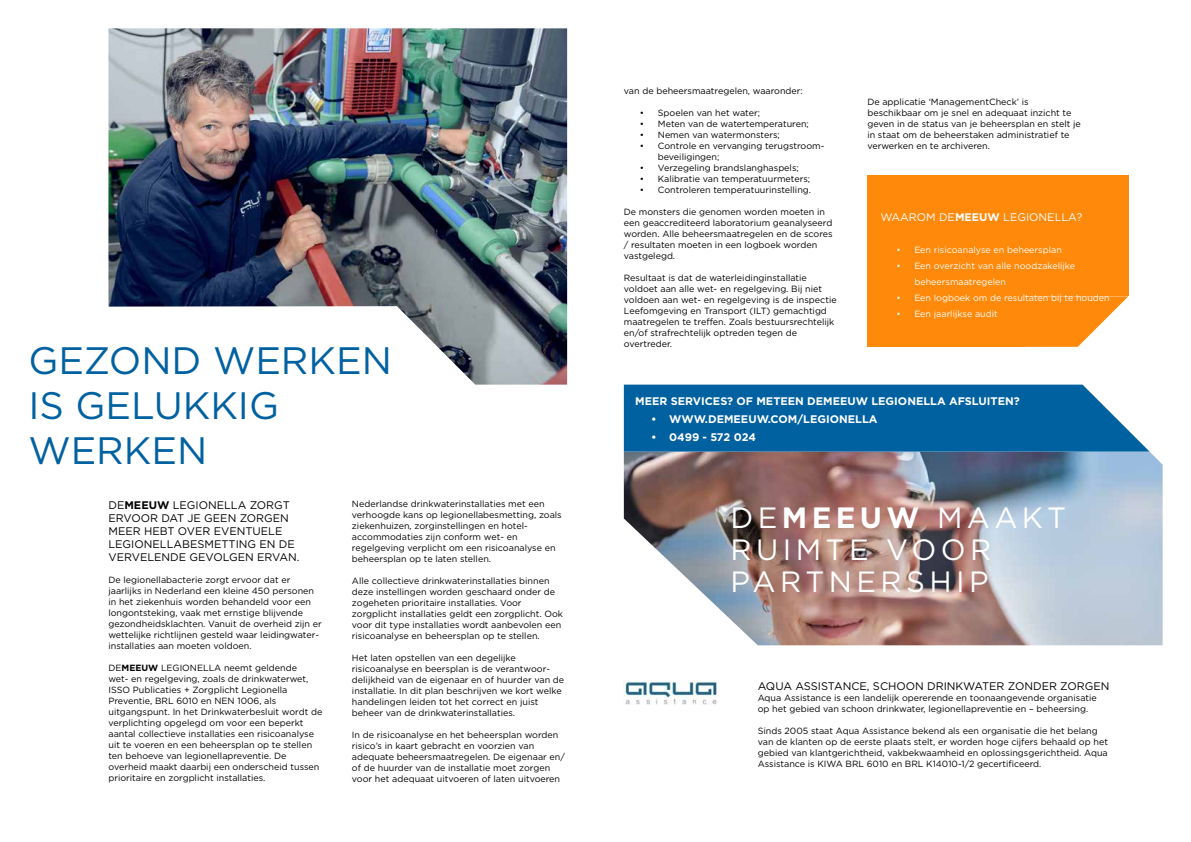
<style>
.page{position:relative;width:1191px;height:842px;background:#fff}
.page>*{position:absolute;margin:0;border:0;box-sizing:border-box;transform-origin:0 0}
.t1{font:38.2px/44.6px "Gotham HTF";color:#0061a1}
.t2{font:29.3px/32px "Gotham";letter-spacing:.15em;color:#fff}
.t3{font:11px/13px "Gotham HTF";color:#000}
.t4{font:700 11px "Gotham HTF";color:#fff}
.t5{font:11px "Gotham HTF";color:#fff}
.t6{font:9px/11px "Gotham HTF";color:#000}
.t7{font:9px/16px "Gotham HTF";color:#fff}
.s1{font-weight:700}
</style>
<div class="page">
<img style="left:624px;top:452px;width:538px;height:193px">
<svg style="left:624px;top:385px;width:525px;height:67px;background:#106ba7"></svg>
<img style="left:108px;top:28px;width:459px;height:357px">
<svg style="left:1024px;top:296px;width:104px;height:51px"></svg>
<div style="left:867px;top:226px;width:157px;height:121px;background:#ff890a"></div>
<div style="left:867px;top:175px;width:261px;height:121px;background:#ff890a"></div>
<img style="left:624px;top:681px;width:93px;height:24px">
<h1 class="t1" style="left:28px;top:338px;width:365px">GEZOND WERKEN<br>IS GELUKKIG<br>WERKEN</h1>
<p class="t3" style="left:108px;top:498px;width:192px">DE<span class="s1">MEEUW</span> LEGIONELLA ZORGT<br>ERVOOR DAT JE GEEN ZORGEN<br>MEER HEBT OVER EVENTUELE<br>LEGIONELLABESMETTING EN DE<br>VERVELENDE GEVOLGEN ERVAN.</p>
<p class="t6" style="left:108px;top:574px;width:215px">De legionellabacterie zorgt ervoor dat er jaarlijks in Nederland een kleine 450 personen in het ziekenhuis worden behandeld voor een longontsteking, vaak met ernstige blijvende gezondheidsklachten. Vanuit de overheid zijn er wettelijke richtlijnen gesteld waar leidingwater&shy;installaties aan moeten voldoen.</p>
<p class="t6" style="left:108px;top:662px;width:215px">DE<span class="s1">MEEUW</span> LEGIONELLA neemt geldende<br>wet- en regelgeving, zoals de drinkwaterwet, ISSO Publicaties + Zorgplicht Legionella Preventie, BRL 6010 en NEN 1006, als uitgangspunt. In het Drinkwaterbesluit wordt de verplichting opgelegd om voor een beperkt aantal collectieve installaties een risicoanalyse uit te voeren en een beheersplan op te stellen ten behoeve van legionellapreventie. De overheid maakt daarbij een onderscheid tussen prioritaire en zorgplicht installaties.</p>
<p class="t6" style="left:352px;top:498px;width:211px">Nederlandse drinkwaterinstallaties met een verhoogde kans op legionellabesmetting, zoals ziekenhuizen, zorginstellingen en hotel&shy;accommodaties zijn conform wet- en regelgeving verplicht om een risicoanalyse en beheersplan op te laten stellen.</p>
<p class="t6" style="left:352px;top:575px;width:212px">Alle collectieve drinkwaterinstallaties binnen deze instellingen worden geschaard onder de zogeheten prioritaire installaties. Voor zorgplicht installaties geldt een zorgplicht. Ook voor dit type installaties wordt aanbevolen een risicoanalyse en beheersplan op te stellen.</p>
<p class="t6" style="left:352px;top:652px;width:214px">Het laten opstellen van een degelijke risicoanalyse en beersplan is de verantwoor&shy;delijkheid van de eigenaar en of huurder van de installatie. In dit plan beschrijven we kort welke handelingen leiden tot het correct en juist beheer van de drinkwaterinstallaties.</p>
<p class="t6" style="left:352px;top:729px;width:214px">In de risicoanalyse en het beheersplan worden risico’s in kaart gebracht en voorzien van adequate beheersmaatregelen. De eigenaar en/ of de huurder van de installatie moet zorgen voor het adequaat uitvoeren of laten uitvoeren</p>
<p class="t6" style="left:624px;top:85px;width:180px">van de beheersmaatregelen, waaronder:</p>
<p class="t6" style="left:640px;top:107px;width:122px">• Spoelen van het water;</p>
<p class="t6" style="left:640px;top:118px;width:170px">• Meten van de watertemperaturen;</p>
<p class="t6" style="left:640px;top:129px;width:141px">• Nemen van watermonsters;</p>
<p class="t6" style="left:658px;top:140px;width:168px;text-indent:-18px">• Controle en vervanging terugstroom&shy;beveiligingen;</p>
<p class="t6" style="left:640px;top:162px;width:160px">• Verzegeling brandslanghaspels;</p>
<p class="t6" style="left:640px;top:173px;width:172px">• Kalibratie van temperatuurmeters;</p>
<p class="t6" style="left:640px;top:184px;width:173px">• Controleren temperatuurinstelling.</p>
<p class="t6" style="left:624px;top:206px;width:210px">De monsters die genomen worden moeten in een geaccrediteerd laboratorium geanalyseerd worden. Alle beheersmaatregelen en de scores / resultaten moeten in een logboek worden vastgelegd.</p>
<p class="t6" style="left:624px;top:272px;width:214px">Resultaat is dat de waterleidinginstallatie voldoet aan alle wet- en regelgeving. Bij niet voldoen aan wet- en regelgeving is de inspectie Leefomgeving en Transport (ILT) gemachtigd maatregelen te treffen. Zoals bestuursrechtelijk en/of strafrechtelijk optreden tegen de overtreder.</p>
<p class="t6" style="left:867px;top:96px;width:215px">De applicatie ‘ManagementCheck’ is beschikbaar om je snel en adequaat inzicht te geven in de status van je beheersplan en stelt je in staat om de beheerstaken administratief te verwerken en te archiveren.</p>
<p class="t5" style="left:880px;top:211px;width:203px">WAAROM DE<span class="s1">MEEUW</span> LEGIONELLA?</p>
<p class="t7" style="left:896px;top:241px;width:167px">• Een risicoanalyse en beheersplan</p>
<p class="t7" style="left:914px;top:257px;width:162px;text-indent:-18px">• Een overzicht van alle noodzakelijke beheersmaatregelen</p>
<p class="t7" style="left:896px;top:289px;width:215px">• Een logboek om de resultaten bij te houden</p>
<p class="t7" style="left:896px;top:305px;width:103px">• Een jaarlijkse audit</p>
<p class="t4" style="left:635px;top:395px;width:386px">MEER SERVICES? OF METEEN DEMEEUW LEGIONELLA AFSLUITEN?</p>
<p class="t4" style="left:651px;top:413px;width:228px">• WWW.DEMEEUW.COM/LEGIONELLA</p>
<p class="t4" style="left:651px;top:431px;width:106px">• 0499 - 572 024</p>
<h2 class="t2" style="left:730px;top:501px;width:337px">DE<span class="s1">MEEUW</span> MAAKT<br>RUIMTE VOOR<br>PARTNERSHIP</h2>
<p class="t3" style="left:757px;top:679px;width:353px">AQUA ASSISTANCE, SCHOON DRINKWATER ZONDER ZORGEN</p>
<p class="t6" style="left:757px;top:692px;width:341px">Aqua Assistance is een landelijk opererende en toonaangevende organisatie op het gebied van schoon drinkwater, legionellapreventie en – beheersing.</p>
<p class="t6" style="left:757px;top:725px;width:352px">Sinds 2005 staat Aqua Assistance bekend als een organisatie die het belang van de klanten op de eerste plaats stelt, er worden hoge cijfers behaald op het gebied van klantgerichtheid, vakbekwaamheid en oplossingsgerichtheid. Aqua Assistance is KIWA BRL 6010 en BRL K14010-1/2 gecertificeerd.</p>
</div>
